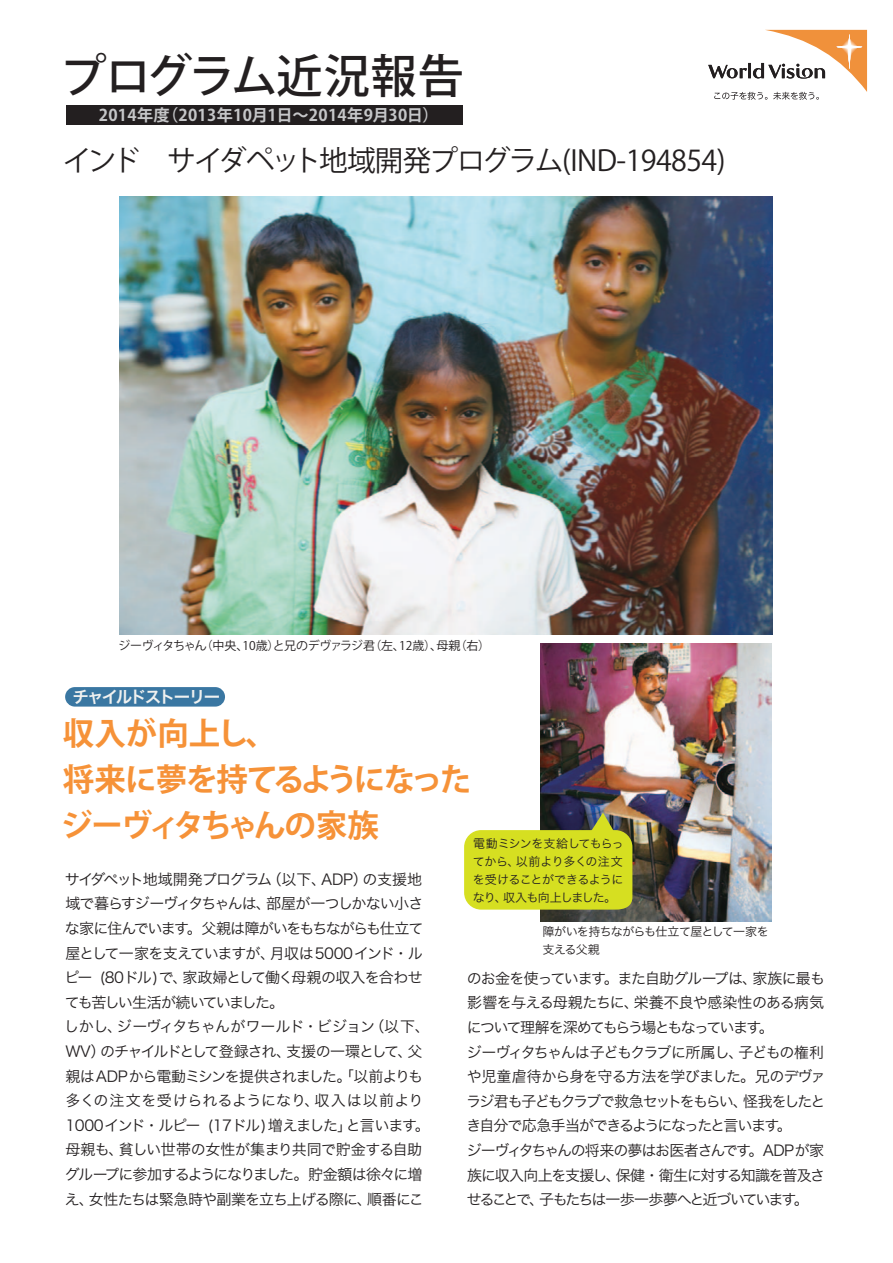
<style>
.page{position:relative;width:893px;height:1263px;background:#fff}
.page>*{position:absolute;margin:0;border:0;box-sizing:border-box;transform-origin:0 0}
.t1{font:500 46.2px "Koz Go Pro";letter-spacing:-.025em;color:#231f20}
.t2{font:700 31.5px/46.2px "Koz Go Pro";letter-spacing:-.05em;color:#f69238}
.t3{font:28.5px "Koz Go Pro";letter-spacing:-.04em;color:#231f20}
.t4{font:16.5px "Hira Kaku Pro W6";letter-spacing:-.115em;color:#f0f1f0}
.t5{font:700 16.2px "Koz Go Pro";letter-spacing:.02em;color:#c5c6c8}
.t6{font:15px/24.6px "Hira Kaku Pro W3";letter-spacing:-.07em;color:#231f20}
.t7{font:12px/18px "Hira Kaku Pro W3";letter-spacing:-.05em;color:#231f20}
.t8{font:12px "Koz Go Pro";letter-spacing:-.03em;color:#231f20}
</style>
<div class="page">
<div style="left:66px;top:105px;width:396px;height:19px;background:#231f20"></div>
<svg style="left:708px;top:30px;width:158px;height:70px"></svg>
<div style="left:65px;top:687px;width:160px;height:20px;background:#3a77a2;border-radius:10px"></div>
<img style="left:540px;top:643px;width:231px;height:278px">
<img style="left:119px;top:196px;width:653px;height:439px">
<svg style="left:464px;top:813px;width:168px;height:97px"></svg>
<h1 class="t1" style="left:60px;top:47px;width:405px">プログラム近況報告</h1>
<p class="t5" style="left:99px;top:105px;width:341px">2014年度（2013年10月1日～2014年9月30日）</p>
<h3 class="t3" style="left:63px;top:142px;width:664px">インド サイダペット地域開発プログラム(IND-194854)</h3>
<p class="t8" style="left:118px;top:638px;width:373px">ジーヴィタちゃん（中央、10歳）と兄のデヴァラジ君（左、12歳）、母親（右）</p>
<p class="t4" style="left:72px;top:682px;width:149px">チャイルドストーリー</p>
<h2 class="t2" style="left:61px;top:712px;width:411px">収入が向上し、<br>将来に夢を持てるようになったジーヴィタちゃんの家族</h2>
<p class="t7" style="left:472px;top:833px;width:153px;text-align:justify">電動ミシンを支給してもらってから、以前より多くの注文を受けることができるようになり、収入も向上しました。</p>
<p class="t6" style="left:64px;top:866px;width:367px">サイダペット地域開発プログラム（以下、ADP）の支援地域で暮らすジーヴィタちゃんは、部屋が一つしかない小さな家に住んでいます。父親は障がいをもちながらも仕立て屋として一家を支えていますが、月収は5000インド・ルピー (80ドル)で、家政婦として働く母親の収入を合わせても苦しい生活が続いていました。<br>しかし、ジーヴィタちゃんがワールド・ビジョン（以下、<br>WV）のチャイルドとして登録され、支援の一環として、父親はADPから電動ミシンを提供されました。「以前よりも多くの注文を受けられるようになり、収入は以前より<br>1000インド・ルピー (17ドル) 増えました」と言います。母親も、貧しい世帯の女性が集まり共同で貯金する自助グループに参加するようになりました。貯金額は徐々に増え、女性たちは緊急時や副業を立ち上げる際に、順番にこ</p>
<p class="t7" style="left:542px;top:922px;width:228px">障がいを持ちながらも仕立て屋として一家を支える父親</p>
<p class="t6" style="left:466px;top:965px;width:360px">のお金を使っています。また自助グループは、家族に最も影響を与える母親たちに、栄養不良や感染性のある病気について理解を深めてもらう場ともなっています。<br>ジーヴィタちゃんは子どもクラブに所属し、子どもの権利や児童虐待から身を守る方法を学びました。兄のデヴァラジ君も子どもクラブで救急セットをもらい、怪我をしたとき自分で応急手当ができるようになったと言います。<br>ジーヴィタちゃんの将来の夢はお医者さんです。ADPが家族に収入向上を支援し、保健・衛生に対する知識を普及させることで、子もたちは一歩一歩夢へと近づいています。</p>
</div>
